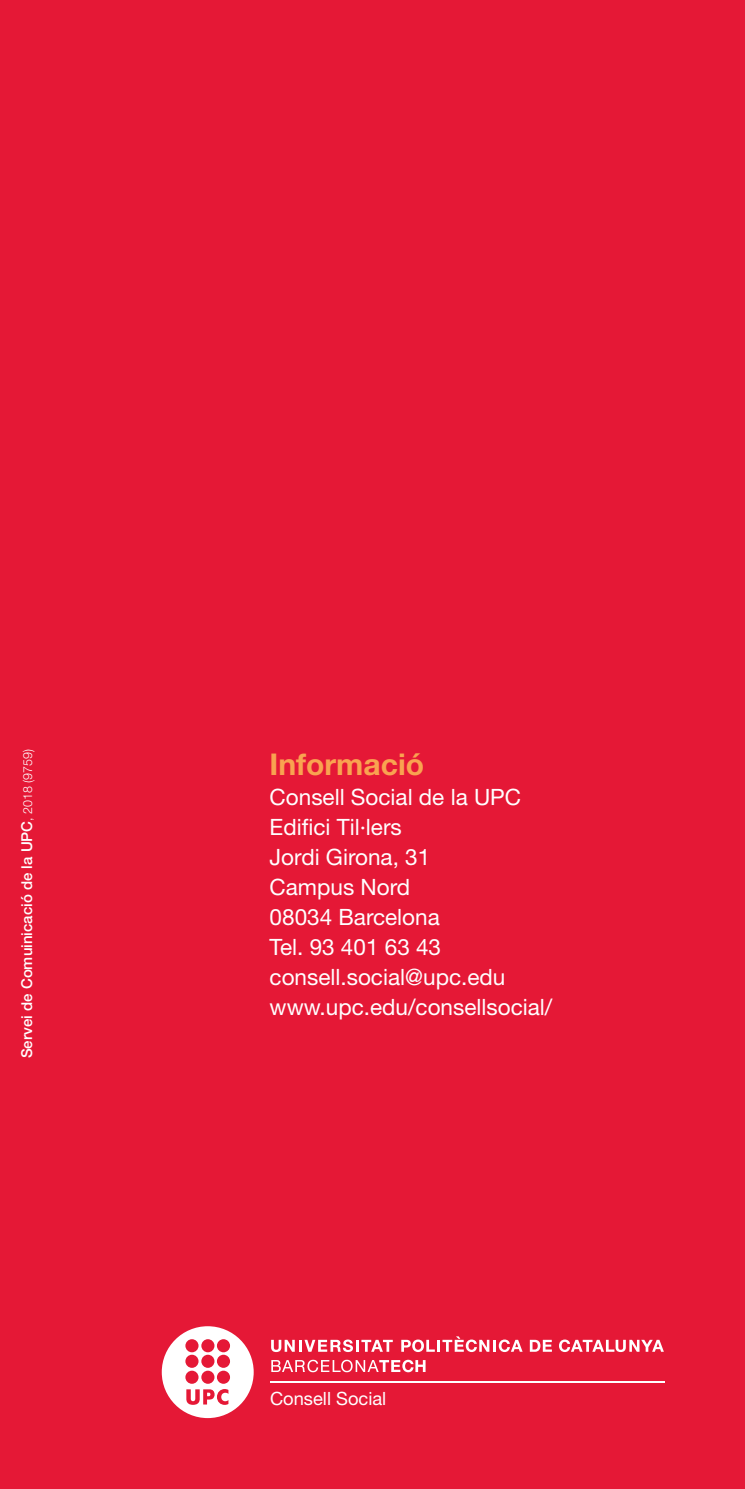
<style>
.page{position:relative;width:745px;height:1489px;background:#fff}
.page>*{position:absolute;margin:0;border:0;box-sizing:border-box;transform-origin:0 0}
.t1{font:700 30px "Helvetica Neue LT Std";color:#f9a350}
.t2{font:22.5px/30px "Helvetica Neue LT Std";color:#fff}
.t3{font:18.25px "Helvetica Neue LT Std";color:#fff}
.t4{font:500 15px "Helvetica Neue LT Std";color:#fff}
.s1{font-weight:300;font-size:12.5px}
</style>
<div class="page">
<div style="left:0;top:0;width:744px;height:1488px;background:#e51836"></div>
<div style="left:162px;top:1326px;width:91px;height:91px;background:#fff;border-radius:50%"></div>
<svg style="left:185px;top:1339px;width:45px;height:65px"></svg>
<svg style="left:271px;top:1339px;width:121px;height:12px"></svg>
<svg style="left:401px;top:1336px;width:121px;height:15px"></svg>
<svg style="left:529px;top:1339px;width:22px;height:12px"></svg>
<svg style="left:559px;top:1339px;width:104px;height:12px"></svg>
<svg style="left:271px;top:1359px;width:154px;height:13px"></svg>
<hr style="left:270px;top:1380px;width:394px;height:2px;background:#fff">
<p class="t4" style="left:18px;top:1058px;width:311px;rotate:-90deg">Servei de Comuinicació de la UPC<span class="s1">, 2018 (9759)</span></p>
<h1 class="t1" style="left:269px;top:745px;width:156px">Informació</h1>
<p class="t2" style="left:269px;top:781px;width:284px">Consell Social de la UPC<br>Edifici Til·lers<br>Jordi Girona, 31<br>Campus Nord<br>08034 Barcelona<br>Tel. 93 401 63 43 consell.social@upc.edu www.upc.edu/consellsocial/</p>
<p class="t3" style="left:270px;top:1386px;width:118px">Consell Social</p>
</div>
